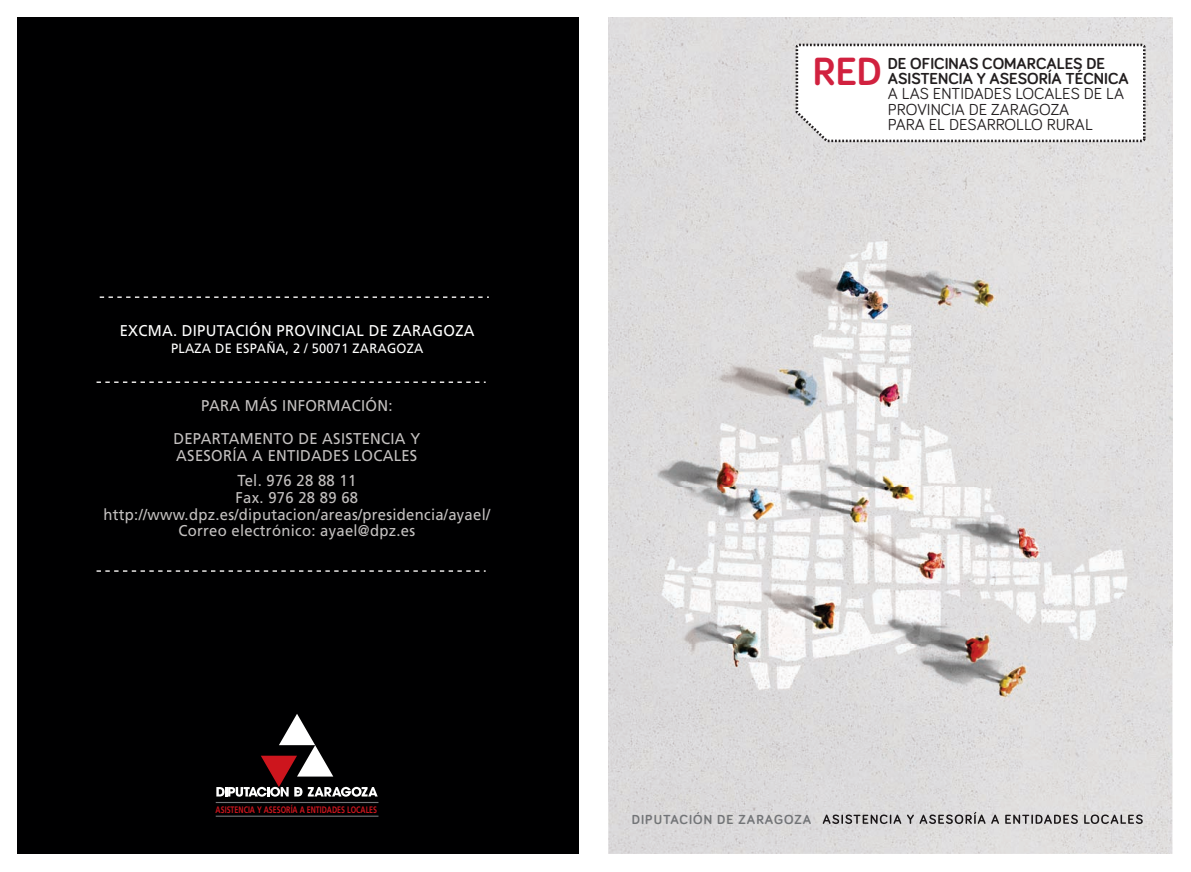
<style>
.page{position:relative;width:1191px;height:872px;background:#fff}
.page>*{position:absolute;margin:0;border:0;box-sizing:border-box;transform-origin:0 0}
.t1{font:700 40.65px "Bariol";color:#d1213f}
.t2{font:16.35px/15px "Bariol";color:#231f20}
.t3{font:700 16.35px/15px "Bariol";color:#231f20}
.t4{font:15.9px "Frutiger";letter-spacing:.02em;color:#c4c1c0;scale:.93 1}
.t5{font:15.6px/16.5px "Frutiger";letter-spacing:.02em;color:#c4c1c0;text-align:center;scale:.95 1}
.t6{font:15.6px "Frutiger";letter-spacing:.02em;color:#fff;scale:.95 1}
.t7{font:13.5px "Frutiger";letter-spacing:.02em;color:#fff;scale:.95 1}
.t8{font:700 13.5px "Bariol";letter-spacing:.075em;color:#727477}
.t9{font:700 9.45px "Frutiger";color:#cd151d;scale:.76 1}
</style>
<div class="page">
<img style="left:608px;top:17px;width:564px;height:837px">
<svg style="left:794px;top:42px;width:352px;height:101px"></svg>
<div style="left:17px;top:17px;width:561px;height:837px;background:#000001"></div>
<svg style="left:216px;top:714px;width:162px;height:82px"></svg>
<img style="left:822px;top:811px;width:320px;height:13px">
<svg style="left:97px;top:570px;width:389px;height:2px"></svg>
<svg style="left:97px;top:381px;width:389px;height:2px"></svg>
<svg style="left:100px;top:296px;width:389px;height:2px"></svg>
<hr style="left:216px;top:802px;width:162px;height:1px;background:#727477">
<hr style="left:216px;top:815px;width:162px;height:1px;background:#727477">
<p class="t6" style="left:120px;top:321px;width:375px">EXCMA. DIPUTACIÓN PROVINCIAL DE ZARAGOZA</p>
<p class="t7" style="left:171px;top:340px;width:267px">PLAZA DE ESPAÑA, 2 / 50071 ZARAGOZA</p>
<p class="t5" style="left:173px;top:389px;width:261px;line-height:33px">PARA MÁS INFORMACIÓN:<br>DEPARTAMENTO DE ASISTENCIA Y</p>
<p class="t5" style="left:176px;top:447px;width:255px">ASESORÍA A ENTIDADES LOCALES</p>
<p class="t4" style="left:237px;top:471px;width:129px">Tel. 976 28 88 11</p>
<p class="t5" style="left:103px;top:489px;width:409px">Fax. 976 28 89 68 http://www.dpz.es/diputacion/areas/presidencia/ayael/<br>Correo electrónico: ayael@dpz.es</p>
<p class="t9" style="left:216px;top:804px;width:214px">ASISTENCIA Y ASESORÍA A ENTIDADES LOCALES</p>
<h1 class="t1" style="left:813px;top:43px;width:70px">RED</h1>
<p class="t3" style="left:888px;top:56px;width:242px">DE OFICINAS COMARCALES DE<br>ASISTENCIA Y ASESORÍA TÉCNICA</p>
<p class="t2" style="left:888px;top:86px;width:238px">A LAS ENTIDADES LOCALES DE LA<br>PROVINCIA DE ZARAGOZA<br>PARA EL DESARROLLO RURAL</p>
<p class="t8" style="left:632px;top:810px;width:181px">DIPUTACIÓN DE ZARAGOZA</p>
</div>
